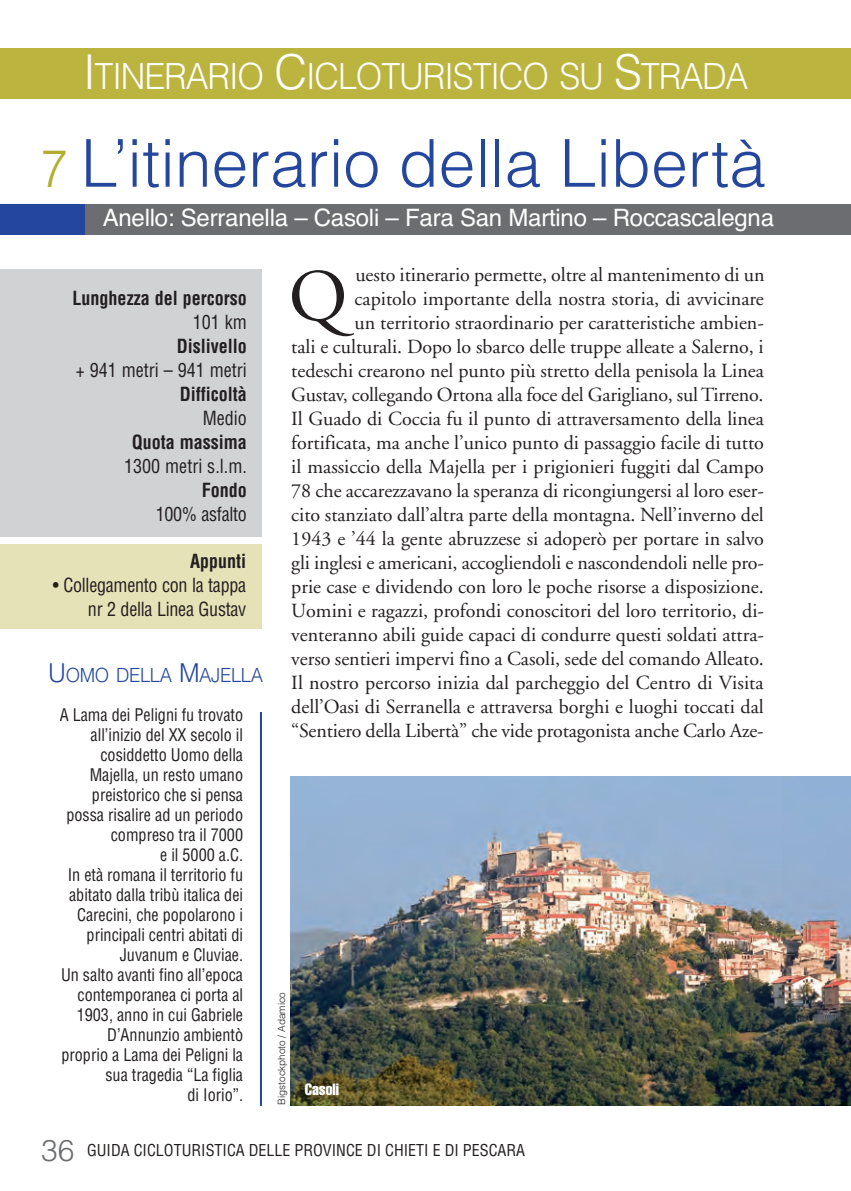
<style>
.page{position:relative;width:851px;height:1191px;background:#fff}
.page>*{position:absolute;margin:0;border:0;box-sizing:border-box;transform-origin:0 0}
.t1{font:73.8px "Adobe Garamond";color:#231f20}
.t2{font:300 66px "Helvetica";color:#24469d}
.t3{font:300 36px "Helvetica";letter-spacing:-.035em;color:#fff;scale:.95 1}
.t4{font:24px "Helvetica";letter-spacing:-.01em;color:#fff}
.t5{font:20px/24px "Adobe Garamond";color:#231f20;text-align:right}
.t6{font:300 19.6px "Helvetica";letter-spacing:-.02em;color:#24469d;scale:.95 1}
.t7{font:condensed 19px/24px "Helvetica";letter-spacing:-.015em;color:#231f20;text-align:right;scale:.95 1}
.t8{font:700 condensed 19px "Helvetica";color:#231f20;scale:.95 1}
.t9{font:condensed 17px/20px "Helvetica";color:#231f20;text-align:right;scale:.95 1}
.t10{font:condensed 16px "Helvetica";color:#231f20}
.t11{font:extra-condensed 16px "Helvetica";color:#fff}
.t12{font:300 10px "Helvetica";color:#231f20}
.s1{font-size:48px}
.s2{font-size:52px;color:#b4ae2f}
.s3{font-size:26px}
.s4{font-weight:300;font-stretch:normal;font-size:30px;color:#6c6d70}
</style>
<div class="page">
<div style="left:62px;top:204px;width:788px;height:31px;background:#6c6d70"></div>
<div style="left:0;top:204px;width:85px;height:31px;background:#24469d"></div>
<div style="left:0;top:269px;width:262px;height:267px;background:#d1d2d4"></div>
<img style="left:290px;top:777px;width:560px;height:329px">
<div style="left:0;top:545px;width:262px;height:84px;background:#e5e2b8"></div>
<div style="left:0;top:48px;width:850px;height:51px;background:#bbb43f"></div>
<hr style="left:260px;top:712px;width:2px;height:394px;background:#24469d">
<h3 class="t3" style="left:83px;top:63px;width:701px"><span class="s1">I</span>TINERARIO <span class="s1">C</span>ICLOTURISTICO SU <span class="s1">S</span>TRADA</h3>
<h2 class="t2" style="left:41px;top:139px;width:726px"><span class="s2">7</span> L’itinerario della Libertà</h2>
<p class="t4" style="left:103px;top:204px;width:672px">Anello: Serranella – Casoli – Fara San Martino – Roccascalegna</p>
<p class="t8" style="left:72px;top:287px;width:185px">Lunghezza del percorso</p>
<p class="t7" style="left:193px;top:311px;width:58px">101 km</p>
<p class="t8" style="left:177px;top:335px;width:75px">Dislivello</p>
<p class="t7" style="left:76px;top:359px;width:182px">+ 941 metri – 941 metri</p>
<p class="t8" style="left:180px;top:383px;width:72px">Difficoltà</p>
<p class="t7" style="left:203px;top:406px;width:48px">Medio</p>
<p class="t8" style="left:132px;top:431px;width:123px">Quota massima</p>
<p class="t7" style="left:124px;top:454px;width:131px">1300 metri s.l.m.</p>
<p class="t8" style="left:202px;top:479px;width:49px">Fondo</p>
<p class="t7" style="left:156px;top:502px;width:97px">100% asfalto</p>
<p class="t8" style="left:190px;top:550px;width:61px">Appunti</p>
<p class="t7" style="left:53px;top:573px;width:205px">• Collegamento con la tappa nr 2 della Linea Gustav</p>
<p class="t6" style="left:48px;top:668px;width:228px"><span class="s3">U</span>OMO DELLA <span class="s3">M</span>AJELLA</p>
<p class="t9" style="left:60px;top:704px;width:194px">A Lama dei Peligni fu trovato all’inizio del XX secolo il cosiddetto Uomo della<br>Majella, un resto umano preistorico che si pensa possa risalire ad un periodo compreso tra il 7000<br>e il 5000 a.C.<br>In età romana il territorio fu abitato dalla tribù italica dei<br>Carecini, che popolarono i principali centri abitati di<br>Juvanum e Cluviae.<br>Un salto avanti fino all’epoca contemporanea ci porta al<br>1903, anno in cui Gabriele<br>D’Annunzio ambientò proprio a Lama dei Peligni la sua tragedia “La figlia<br>di Iorio”.</p>
<p class="t5" style="left:291px;top:265px;width:474px">uesto itinerario permette, oltre al mantenimento di un capitolo importante della nostra storia, di avvicinare<br>un territorio straordinario per caratteristiche ambien-<br>tali e culturali. Dopo lo sbarco delle truppe alleate a Salerno, i tedeschi crearono nel punto più stretto della penisola la Linea Gustav, collegando Ortona alla foce del Garigliano, sul Tirreno.<br>Il Guado di Coccia fu il punto di attraversamento della linea fortificata, ma anche l’unico punto di passaggio facile di tutto il massiccio della Majella per i prigionieri fuggiti dal Campo 78 che accarezzavano la speranza di ricongiungersi al loro eser&shy;cito stanziato dall’altra parte della montagna. Nell’inverno del 1943 e ’44 la gente abruzzese si adoperò per portare in salvo gli inglesi e americani, accogliendoli e nascondendoli nelle pro&shy;prie case e dividendo con loro le poche risorse a disposizione.<br>Uomini e ragazzi, profondi conoscitori del loro territorio, di&shy;venteranno abili guide capaci di condurre questi soldati attra&shy;verso sentieri impervi fino a Casoli, sede del comando Alleato.<br>Il nostro percorso inizia dal parcheggio del Centro di Visita dell’Oasi di Serranella e attraversa borghi e luoghi toccati dal “Sentiero della Libertà” che vide protagonista anche Carlo Aze-</p>
<h1 class="t1" style="left:288px;top:267px;width:60px">Q</h1>
<p class="t12" style="left:278px;top:1104px;width:114px;rotate:-90deg">Bigstockphoto / Adamico</p>
<p class="t11" style="left:305px;top:1083px;width:36px">Casoli</p>
<p class="t10" style="left:41px;top:1141px;width:485px"><span class="s4">36</span> GUIDA CICLOTURISTICA DELLE PROVINCE DI CHIETI E DI PESCARA</p>
</div>
